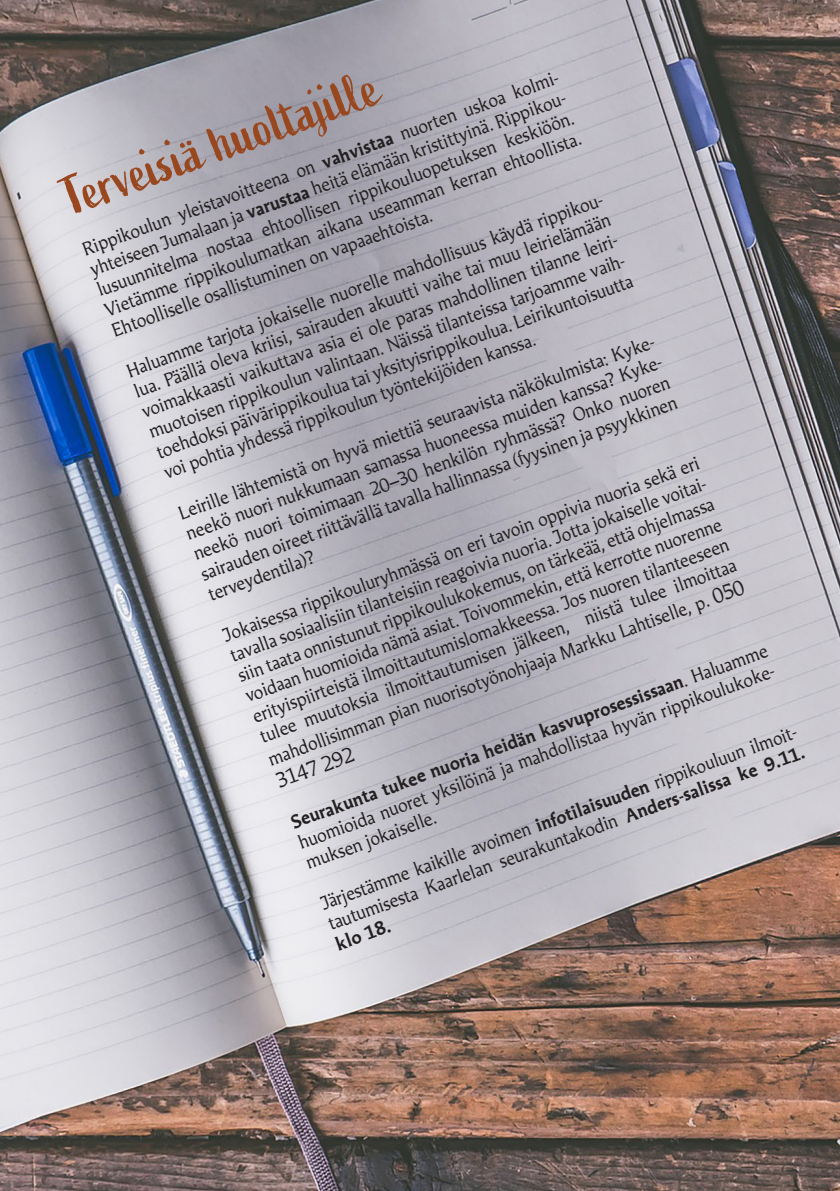
<style>
.page{position:relative;width:840px;height:1191px;background:#fff}
.page>*{position:absolute;margin:0;border:0;box-sizing:border-box;transform-origin:0 0}
.t1{font:54px "Active";color:#99471f}
.t2{font:20px "Martti";color:#231f20}
.t3{font:18px/21.6px "Martti";color:#231f20}
.s1{font-weight:700}
.s2{font-weight:700;font-size:17px}
.s3{font-size:20px}
</style>
<div class="page">
<img style="left:0;top:0;width:839px;height:1191px">
<h1 class="t1" style="left:54px;top:169px;width:333px;rotate:-20deg">Terveisiä huoltajill e</h1>
<p class="t3" style="left:79px;top:239px;width:510px;rotate:-20deg">Rippikoulun yleistavoitteena on <span class="s1">vahvistaa</span> nuorten uskoa kolmi&shy;yhteiseen Jumalaan ja <span class="s1">varustaa</span> heitä elämään kristittyinä. Rippikou&shy;lusuunnitelma nostaa ehtoollisen rippikouluopetuksen keskiöön.<br>Vietämme rippikoulumatkan aikana useamman kerran ehtoollista.<br>Ehtoolliselle osallistuminen on vapaaehtoista.</p>
<p class="t3" style="left:124px;top:361px;width:510px;rotate:-20deg">Haluamme tarjota jokaiselle nuorelle mahdollisuus käydä rippikou&shy;lua. Päällä oleva kriisi, sairauden akuutti vaihe tai muu leirielämään voimakkaasti vaikuttava asia ei ole paras mahdollinen tilanne leiri&shy;muotoisen rippikoulun valintaan. Näissä tilanteissa tarjoamme vaih&shy;toehdoksi päivärippikoulua tai yksityisrippikoulua. Leirikuntoisuutta voi pohtia yhdessä rippikoulun työntekijöiden kanssa.</p>
<p class="t3" style="left:175px;top:503px;width:510px;rotate:-20deg">Leirille lähtemistä on hyvä miettiä seuraavista näkökulmista: Kyke&shy;neekö nuori nukkumaan samassa huoneessa muiden kanssa? Kyke&shy;neekö nuori toimimaan 20<span class="s2">—</span>30 henkilön ryhmässä? Onko nuoren sairauden oireet riittävällä tavalla hallinnassa (fyysinen ja psyykkinen terveydentila)?</p>
<p class="t3" style="left:220px;top:625px;width:510px;rotate:-20deg">Jokaisessa rippikouluryhmässä on eri tavoin oppivia nuoria sekä eri tavalla sosiaalisiin tilanteisiin reagoivia nuoria. Jotta jokaiselle voitai&shy;siin taata onnistunut rippikoulukokemus, on tärkeää, että ohjelmassa voidaan huomioida nämä asiat. Toivommekin, että kerrotte nuorenne erityispiirteistä ilmoittautumislomakkeessa. Jos nuoren tilanteeseen tulee muutoksia ilmoittautumisen jälkeen, niistä tulee ilmoittaa</p>
<p class="t3" style="left:265px;top:749px;width:507px;rotate:-20deg">mahdollisimman pian nuorisotyönohjaaja Markku Lahtiselle, p. <span class="s3">050</span></p>
<p class="t3" style="left:288px;top:812px;width:510px;rotate:-20deg"><span class="s1">Seurakunta tukee nuoria heidän kasvuprosessissaan</span>. Haluamme huomioida nuoret yksilöinä ja mahdollistaa hyvän rippikoulukoke&shy;muksen jokaiselle.</p>
<p class="t3" style="left:317px;top:893px;width:510px;rotate:-20deg">Järjestämme kaikille avoimen <span class="s1">infotilaisuuden</span> rippikouluun ilmoit&shy;tautumisesta Kaarlelan seurakuntakodin <span class="s1">Anders-salissa ke 9.11. klo 18.</span></p>
<p class="t2" style="left:272px;top:770px;width:83px;rotate:-20deg">3147 292</p>
</div>
